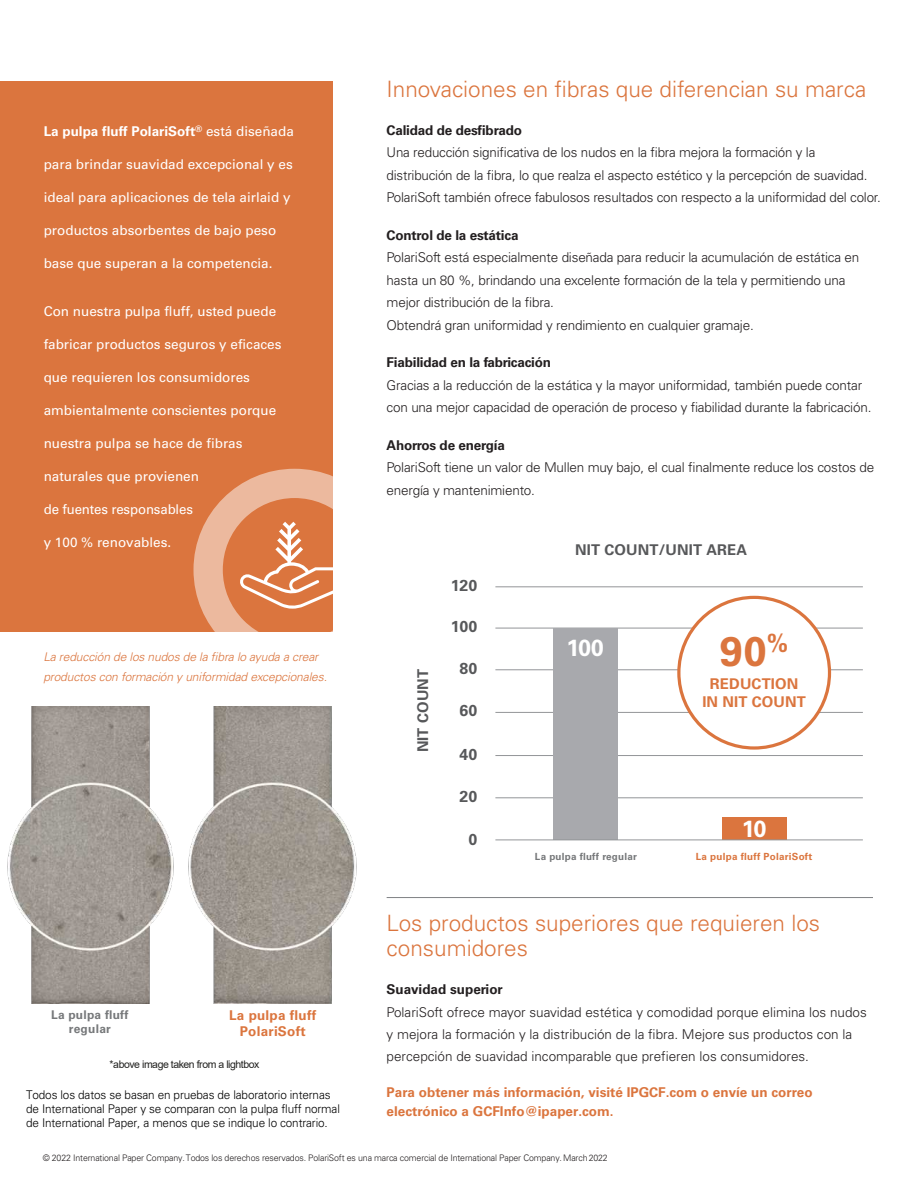
<style>
.page{position:relative;width:918px;height:1188px;background:#fff}
.page>*{position:absolute;margin:0;border:0;box-sizing:border-box;transform-origin:0 0}
.t1{font:700 41.4px "Univers LT Std";color:#db753e}
.t2{font:700 23.25px "Univers LT Std";color:#fff}
.t3{font:300 22.5px/25.5px "Univers LT Std";color:#db753e}
.t4{font:700 15.9px "Univers LT Std";color:#57585a}
.t5{font:700 14.85px "Univers LT Std";letter-spacing:.01em;color:#57585a}
.t6{font:700 14.85px/17.7px "Univers LT Std";letter-spacing:.01em;color:#db753e;text-align:center}
.t7{font:300 13.5px/22.5px "Univers LT Std";letter-spacing:-.015em;color:#231f20}
.t8{font:13.5px "Univers LT Std";color:#fff}
.t9{font:700 13.5px/19.5px "Univers LT Std";color:#db753e}
.t10{font:700 13.5px "Univers LT Std";letter-spacing:-.015em;color:#231f20}
.t11{font:700 13.5px "Univers LT Std";color:#fff}
.t12{font:700 13.5px/16.2px "Univers LT Std";letter-spacing:.02em;color:#db753e;text-align:center}
.t13{font:300 12px/14.1px "Univers LT Std";letter-spacing:-.01em;color:#000}
.t14{font:italic 300 12px/19.5px "Univers LT Std";letter-spacing:-.01em;color:#db753e}
.t15{font:700 12px/14.4px "Univers LT Std";letter-spacing:.02em;color:#76787a;text-align:center}
.t16{font:10.5px "Arial";letter-spacing:-.045em;color:#21211f}
.t17{font:700 9.9px "Univers LT Std";letter-spacing:.025em;color:#db753e}
.t18{font:700 9.9px "Univers LT Std";letter-spacing:.025em;color:#76787a}
.t19{font:300 9px "Univers LT Std";letter-spacing:-.015em;color:#231f20}
.s1{font-weight:400}
.s2{font-weight:700}
</style>
<div class="page">
<div style="left:0;top:81px;width:333px;height:550px;background:#db753e"></div>
<svg style="left:194px;top:469px;width:139px;height:163px"></svg>
<hr style="left:387px;top:897px;width:486px;height:1px;background:#808285">
<hr style="left:495px;top:586px;width:368px;height:1px;background:#939598">
<hr style="left:495px;top:628px;width:368px;height:1px;background:#939598">
<hr style="left:495px;top:669px;width:368px;height:1px;background:#939598">
<hr style="left:495px;top:712px;width:368px;height:1px;background:#939598">
<hr style="left:495px;top:755px;width:368px;height:1px;background:#939598">
<hr style="left:495px;top:797px;width:368px;height:1px;background:#939598">
<div style="left:553px;top:629px;width:65px;height:211px;background:#a8a9ad"></div>
<div style="left:722px;top:817px;width:65px;height:23px;background:#db753e"></div>
<hr style="left:495px;top:839px;width:368px;height:1px;background:#939598">
<div style="left:679px;top:597px;width:151px;height:151px;background:#fff;border-radius:50%"></div>
<div style="left:677px;top:596px;width:154px;height:154px;border:3px solid #db753e;border-radius:50%"></div>
<img style="left:8px;top:707px;width:349px;height:297px">
<p class="t11" style="left:44px;top:124px;width:252px">La pulpa fluff PolariSoft<sup>®</sup> <span class="s1">está diseñada</span></p>
<p class="t8" style="left:44px;top:156px;width:251px">para brindar suavidad excepcional y es</p>
<p class="t8" style="left:44px;top:189px;width:248px">ideal para aplicaciones de tela airlaid y</p>
<p class="t8" style="left:44px;top:222px;width:234px">productos absorbentes de bajo peso</p>
<p class="t8" style="left:44px;top:255px;width:230px">base que superan a la competencia.</p>
<p class="t8" style="left:44px;top:303px;width:234px">Con nuestra pulpa fluff, usted puede</p>
<p class="t8" style="left:44px;top:336px;width:239px">fabricar productos seguros y eficaces</p>
<p class="t8" style="left:44px;top:369px;width:208px">que requieren los consumidores</p>
<p class="t8" style="left:44px;top:402px;width:234px">ambientalmente conscientes porque</p>
<p class="t8" style="left:44px;top:435px;width:200px">nuestra pulpa se hace de fibras</p>
<p class="t8" style="left:44px;top:468px;width:157px">naturales que provienen</p>
<p class="t8" style="left:44px;top:501px;width:151px">de fuentes responsables</p>
<p class="t8" style="left:44px;top:534px;width:129px">y 100 % renovables.</p>
<p class="t14" style="left:43px;top:647px;width:285px">La reducción de los nudos de la fibra lo ayuda a crear productos con formación y uniformidad excepcionales.</p>
<p class="t15" style="left:51px;top:1007px;width:79px">La pulpa fluff regular</p>
<p class="t12" style="left:229px;top:1007px;width:89px">La pulpa fluff<br>PolariSoft</p>
<p class="t16" style="left:110px;top:1057px;width:151px">*above image taken from a lightbox</p>
<p class="t13" style="left:26px;top:1088px;width:315px">Todos los datos se basan en pruebas de laboratorio internas de International Paper y se comparan con la pulpa fluff normal de International Paper, a menos que se indique lo contrario.</p>
<p class="t3" style="left:387px;top:77px;width:481px">Innovaciones en fibras que diferencian su marca</p>
<p class="t10" style="left:387px;top:122px;width:137px">Calidad de desfibrado</p>
<p class="t7" style="left:387px;top:141px;width:496px">Una reducción significativa de los nudos en la fibra mejora la formación y la distribución de la fibra, lo que realza el aspecto estético y la percepción de suavidad.<br>PolariSoft también ofrece fabulosos resultados con respecto a la uniformidad del color.</p>
<p class="t10" style="left:387px;top:227px;width:133px">Control de la estática</p>
<p class="t7" style="left:387px;top:246px;width:474px">PolariSoft está especialmente diseñada para reducir la acumulación de estática en hasta un 80 %, brindando una excelente formación de la tela y permitiendo una mejor distribución de la fibra.<br>Obtendrá gran uniformidad y rendimiento en cualquier gramaje.</p>
<p class="t10" style="left:387px;top:355px;width:166px">Fiabilidad en la fabricación</p>
<p class="t7" style="left:387px;top:374px;width:486px">Gracias a la reducción de la estática y la mayor uniformidad, también puede contar con una mejor capacidad de operación de proceso y fiabilidad durante la fabricación.</p>
<p class="t10" style="left:387px;top:437px;width:120px">Ahorros de energía</p>
<p class="t7" style="left:387px;top:456px;width:489px">PolariSoft tiene un valor de Mullen muy bajo, el cual finalmente reduce los costos de energía y mantenimiento.</p>
<p class="t5" style="left:414px;top:752px;width:85px;rotate:-90deg">NIT COUNT</p>
<p class="t4" style="left:451px;top:577px;width:28px">120</p>
<p class="t4" style="left:451px;top:617px;width:28px">100</p>
<p class="t4" style="left:460px;top:659px;width:19px">80</p>
<p class="t4" style="left:460px;top:702px;width:19px">60</p>
<p class="t4" style="left:460px;top:745px;width:19px">40</p>
<p class="t4" style="left:460px;top:787px;width:19px">20</p>
<p class="t4" style="left:468px;top:830px;width:10px">0</p>
<p class="t5" style="left:575px;top:541px;width:173px">NIT COUNT/UNIT AREA</p>
<p class="t2" style="left:566px;top:635px;width:39px">100</p>
<p class="t1" style="left:720px;top:627px;width:70px">90<sup>%</sup></p>
<p class="t6" style="left:702px;top:675px;width:105px">REDUCTION<br>IN NIT COUNT</p>
<p class="t2" style="left:742px;top:815px;width:26px">10</p>
<p class="t18" style="left:535px;top:851px;width:104px">La pulpa fluff regular</p>
<p class="t17" style="left:696px;top:851px;width:118px">La pulpa fluff PolariSoft</p>
<p class="t3" style="left:387px;top:910px;width:435px">Los productos superiores que requieren los consumidores</p>
<p class="t7" style="left:387px;top:978px;width:482px"><span class="s2">Suavidad superior<br></span>PolariSoft ofrece mayor suavidad estética y comodidad porque elimina los nudos y mejora la formación y la distribución de la fibra. Mejore sus productos con la percepción de suavidad incomparable que prefieren los consumidores.</p>
<p class="t9" style="left:387px;top:1082px;width:428px">Para obtener más información, visité IPGCF.com o envíe un correo electrónico a GCFInfo@ipaper.com.</p>
<p class="t19" style="left:43px;top:1152px;width:567px">© 2022 International Paper Company.Todos los derechos reservados. PolariSoft es una marca comercial de International Paper Company. March 2022</p>
</div>
